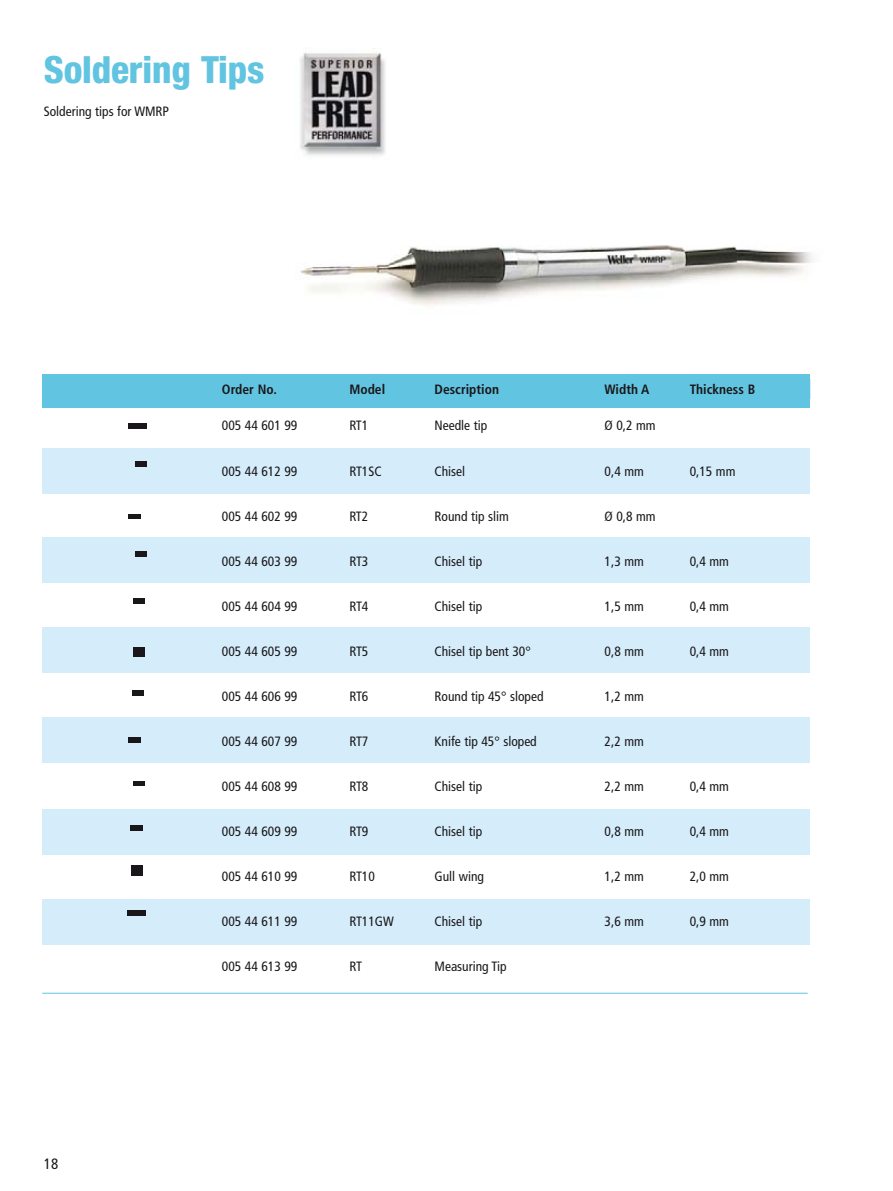
<style>
.page{position:relative;width:893px;height:1191px;background:#fff}
.page>*{position:absolute;margin:0;border:0;box-sizing:border-box;transform-origin:0 0}
.t1{font:800 condensed 37.5px "Helvetica Neue";letter-spacing:-.005em;color:#61c4e0}
.t2{font:condensed 15px "Frutiger";color:#1a171b}
.t3{font:condensed 13.5px "Frutiger";color:#1a171b}
.t4{font:700 condensed 13.5px "Frutiger";color:#1a171b}
</style>
<div class="page">
<div style="left:42px;top:448px;width:768px;height:45px;background:#d5edfa"></div>
<div style="left:42px;top:538px;width:768px;height:45px;background:#d5edfa"></div>
<div style="left:42px;top:627px;width:768px;height:45px;background:#d5edfa"></div>
<div style="left:42px;top:717px;width:768px;height:45px;background:#d5edfa"></div>
<div style="left:42px;top:809px;width:768px;height:45px;background:#d5edfa"></div>
<div style="left:42px;top:899px;width:768px;height:45px;background:#d5edfa"></div>
<hr style="left:42px;top:992px;width:766px;height:1px;background:#61c4e0">
<img style="left:128px;top:423px;width:19px;height:6px">
<img style="left:128px;top:514px;width:13px;height:5px">
<img style="left:133px;top:551px;width:14px;height:53px">
<img style="left:135px;top:461px;width:12px;height:6px">
<img style="left:133px;top:647px;width:12px;height:10px">
<img style="left:132px;top:690px;width:12px;height:6px">
<img style="left:128px;top:737px;width:13px;height:6px">
<img style="left:133px;top:781px;width:12px;height:5px">
<img style="left:130px;top:825px;width:56px;height:30px">
<img style="left:127px;top:910px;width:19px;height:6px">
<img style="left:70px;top:854px;width:114px;height:22px">
<div style="left:42px;top:375px;width:768px;height:33px;background:#61c4e0"></div>
<img style="left:300px;top:245px;width:513px;height:61px">
<img style="left:300px;top:48px;width:85px;height:108px">
<h1 class="t1" style="left:44px;top:56px;width:222px">Soldering Tips</h1>
<p class="t3" style="left:44px;top:106px;width:127px">Soldering tips for WMRP</p>
<p class="t2" style="left:44px;top:1157px;width:16px">18</p>
<p class="t4" style="left:222px;top:384px;width:56px">Order No.</p>
<p class="t4" style="left:349px;top:384px;width:37px">Model</p>
<p class="t4" style="left:434px;top:384px;width:66px">Description</p>
<p class="t4" style="left:605px;top:384px;width:46px">Width A</p>
<p class="t4" style="left:690px;top:384px;width:67px">Thickness B</p>
<p class="t3" style="left:222px;top:420px;width:77px">005 44 601 99</p>
<p class="t3" style="left:349px;top:420px;width:20px">RT1</p>
<p class="t3" style="left:434px;top:420px;width:54px">Needle tip</p>
<p class="t3" style="left:605px;top:420px;width:53px">Ø 0,2 mm</p>
<p class="t3" style="left:222px;top:465px;width:77px">005 44 612 99</p>
<p class="t3" style="left:349px;top:465px;width:34px">RT1SC</p>
<p class="t3" style="left:435px;top:465px;width:32px">Chisel</p>
<p class="t3" style="left:605px;top:465px;width:41px">0,4 mm</p>
<p class="t3" style="left:690px;top:465px;width:47px">0,15 mm</p>
<p class="t3" style="left:222px;top:510px;width:77px">005 44 602 99</p>
<p class="t3" style="left:349px;top:510px;width:20px">RT2</p>
<p class="t3" style="left:434px;top:510px;width:76px">Round tip slim</p>
<p class="t3" style="left:605px;top:510px;width:53px">Ø 0,8 mm</p>
<p class="t3" style="left:222px;top:555px;width:77px">005 44 603 99</p>
<p class="t3" style="left:349px;top:555px;width:20px">RT3</p>
<p class="t3" style="left:435px;top:555px;width:49px">Chisel tip</p>
<p class="t3" style="left:605px;top:555px;width:41px">1,3 mm</p>
<p class="t3" style="left:690px;top:555px;width:41px">0,4 mm</p>
<p class="t3" style="left:222px;top:600px;width:77px">005 44 604 99</p>
<p class="t3" style="left:349px;top:600px;width:20px">RT4</p>
<p class="t3" style="left:435px;top:600px;width:49px">Chisel tip</p>
<p class="t3" style="left:605px;top:600px;width:41px">1,5 mm</p>
<p class="t3" style="left:690px;top:600px;width:41px">0,4 mm</p>
<p class="t3" style="left:222px;top:645px;width:77px">005 44 605 99</p>
<p class="t3" style="left:349px;top:645px;width:20px">RT5</p>
<p class="t3" style="left:435px;top:645px;width:98px">Chisel tip bent 30°</p>
<p class="t3" style="left:605px;top:645px;width:41px">0,8 mm</p>
<p class="t3" style="left:690px;top:645px;width:41px">0,4 mm</p>
<p class="t3" style="left:222px;top:690px;width:77px">005 44 606 99</p>
<p class="t3" style="left:349px;top:690px;width:20px">RT6</p>
<p class="t3" style="left:435px;top:690px;width:111px">Round tip 45° sloped</p>
<p class="t3" style="left:605px;top:690px;width:41px">1,2 mm</p>
<p class="t3" style="left:222px;top:735px;width:77px">005 44 607 99</p>
<p class="t3" style="left:349px;top:735px;width:20px">RT7</p>
<p class="t3" style="left:435px;top:735px;width:104px">Knife tip 45° sloped</p>
<p class="t3" style="left:605px;top:735px;width:41px">2,2 mm</p>
<p class="t3" style="left:222px;top:780px;width:77px">005 44 608 99</p>
<p class="t3" style="left:349px;top:780px;width:20px">RT8</p>
<p class="t3" style="left:435px;top:780px;width:49px">Chisel tip</p>
<p class="t3" style="left:605px;top:780px;width:41px">2,2 mm</p>
<p class="t3" style="left:690px;top:780px;width:41px">0,4 mm</p>
<p class="t3" style="left:222px;top:825px;width:77px">005 44 609 99</p>
<p class="t3" style="left:349px;top:825px;width:20px">RT9</p>
<p class="t3" style="left:435px;top:825px;width:49px">Chisel tip</p>
<p class="t3" style="left:605px;top:825px;width:41px">0,8 mm</p>
<p class="t3" style="left:690px;top:825px;width:41px">0,4 mm</p>
<p class="t3" style="left:222px;top:870px;width:77px">005 44 610 99</p>
<p class="t3" style="left:349px;top:870px;width:27px">RT10</p>
<p class="t3" style="left:435px;top:870px;width:51px">Gull wing</p>
<p class="t3" style="left:605px;top:870px;width:41px">1,2 mm</p>
<p class="t3" style="left:690px;top:870px;width:41px">2,0 mm</p>
<p class="t3" style="left:222px;top:915px;width:77px">005 44 611 99</p>
<p class="t3" style="left:349px;top:915px;width:46px">RT11GW</p>
<p class="t3" style="left:435px;top:915px;width:49px">Chisel tip</p>
<p class="t3" style="left:605px;top:915px;width:41px">3,6 mm</p>
<p class="t3" style="left:690px;top:915px;width:41px">0,9 mm</p>
<p class="t3" style="left:222px;top:960px;width:77px">005 44 613 99</p>
<p class="t3" style="left:349px;top:960px;width:14px">RT</p>
<p class="t3" style="left:435px;top:960px;width:74px">Measuring Tip</p>
</div>
